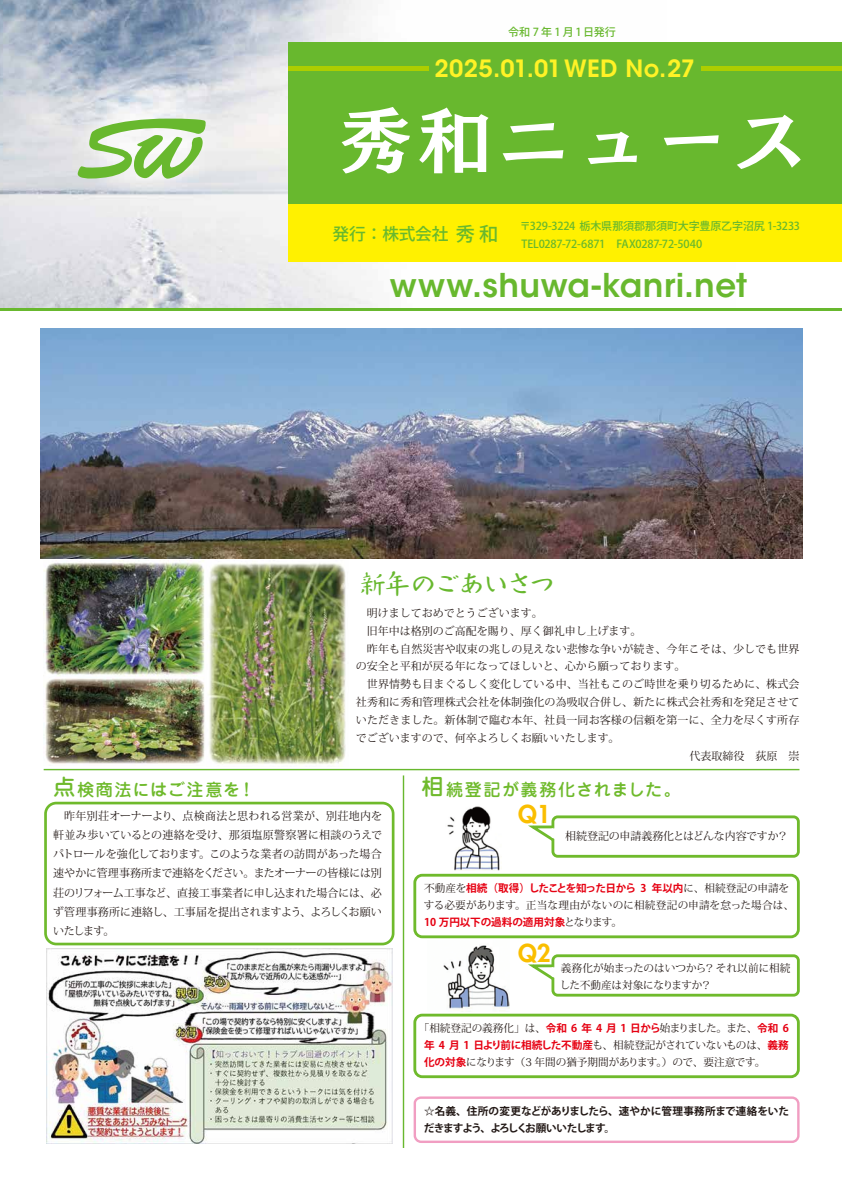
<style>
.page{position:relative;width:842px;height:1191px;background:#fff}
.page>*{position:absolute;margin:0;border:0;box-sizing:border-box;transform-origin:0 0}
.t1{font:71.9px "Mode Min B Std B";letter-spacing:.1em;color:#fff}
.t2{font:600 32.6px "ITC Avant Garde Std";letter-spacing:.015em;color:#68b82e}
.t3{font:27.1px "Nachin Std";letter-spacing:-.105em;color:#68b82e}
.t4{font:800 24px "Futura Std";color:#fabe00}
.t5{font:600 23.7px "ITC Avant Garde Std";letter-spacing:.015em;color:#fff226}
.t6{font:500 17px "Jun 34 Pro";letter-spacing:.065em;color:#6fba2c}
.t7{font:500 16.7px "Koz Go Pro";letter-spacing:-.005em;color:#68b82e}
.t8{font:11.1px/19.2px "Koz Min Pr 6 N";letter-spacing:-.035em;color:#221815;text-align:justify}
.t9{font:11px/17.9px "Koz Min Pr 6 N";letter-spacing:.01em;color:#221815}
.t10{font:500 11px/18.2px "Koz Go Pr 6 N";letter-spacing:-.015em;color:#68b82e}
.t11{font:11px "Koz Min Pr 6 N";letter-spacing:-.01em;color:#221815}
.t12{font:500 11px "Koz Go Pr 6 N";letter-spacing:.16em;color:#68b82e}
.t13{font:10.6px/17px "Koz Min Pr 6 N";color:#221815}
.t14{font:700 10.6px "Koz Go Pr 6 N";letter-spacing:-.02em;color:#e60012}
.t15{font:700 10.6px/17px "Koz Go Pr 6 N";letter-spacing:-.02em;color:#221815}
.t16{font:700 10.6px "Koz Go Pr 6 N";letter-spacing:-.07em;color:#e60012}
.t17{font:10.6px "Koz Min Pr 6 N";letter-spacing:.02em;color:#221815}
.t18{font:10.6px "Koz Min Pr 6 N";letter-spacing:-.03em;color:#221815}
.s1{font-size:19.1px}
.s2{font-size:22px}
.s3{font-family:"Koz Min Pr 6 N";font-weight:400;color:#221815}
.s4{font-family:"Koz Go Pr 6 N";font-weight:700;color:#e60012}
</style>
<div class="page">
<img style="left:0;top:0;width:668px;height:308px">
<div style="left:288px;top:115px;width:554px;height:147px;background:#fff100"></div>
<div style="left:288px;top:43px;width:554px;height:161px;background:#68b82e"></div>
<hr style="left:288px;top:66px;width:141px;height:4px;background:#adce00">
<hr style="left:701px;top:66px;width:141px;height:4px;background:#adce00">
<hr style="left:0;top:308px;width:842px;height:3px;background:#68b82e">
<svg style="left:78px;top:115px;width:128px;height:64px"></svg>
<hr style="left:403px;top:775px;width:1px;height:373px;background:#68b82e">
<hr style="left:44px;top:769px;width:755px;height:1px;background:#68b82e">
<img style="left:41px;top:329px;width:761px;height:229px">
<div style="left:44px;top:801px;width:350px;height:144px;border:3px solid #6fba2c;border-radius:11px"></div>
<img style="left:46px;top:948px;width:346px;height:195px">
<div style="left:551px;top:815px;width:249px;height:42px;border:3px solid #6fba2c;border-radius:5px"></div>
<svg style="left:528px;top:823px;width:27px;height:20px"></svg>
<div style="left:551px;top:954px;width:249px;height:42px;border:3px solid #6fba2c;border-radius:5px"></div>
<svg style="left:528px;top:962px;width:27px;height:20px"></svg>
<div style="left:413px;top:873px;width:387px;height:65px;border:3px solid #6fba2c;border-radius:7px"></div>
<div style="left:413px;top:1013px;width:387px;height:65px;border:3px solid #6fba2c;border-radius:7px"></div>
<svg style="left:413px;top:1096px;width:387px;height:47px"></svg>
<img style="left:447px;top:806px;width:53px;height:64px">
<img style="left:443px;top:945px;width:66px;height:66px">
<img style="left:208px;top:563px;width:138px;height:202px">
<img style="left:43px;top:561px;width:162px;height:203px">
<p class="t12" style="left:508px;top:26px;width:109px">令和7年1月1日発行</p>
<h3 class="t5" style="left:434px;top:54px;width:262px">2025.01.01WED No.27</h3>
<h1 class="t1" style="left:339px;top:80px;width:469px">秀和ニュース</h1>
<p class="t10" style="left:520px;top:217px;width:282px">〒329-3224 栃木県那須郡那須町大字豊原乙字沼尻 1-3233<br>TEL0287-72-6871　FAX0287-72-5040</p>
<h2 class="t2" style="left:390px;top:264px;width:359px">www.shuwa-kanri.net</h2>
<h3 class="t7" style="left:332px;top:223px;width:168px">発行：株式会社 <span class="s1">秀 和</span></h3>
<h3 class="t3" style="left:359px;top:567px;width:199px">新年のごあいさつ</h3>
<p class="t9" style="left:356px;top:604px;width:445px">　明けましておめでとうございます。<br>　旧年中は格別のご高配を賜り、厚く御礼申し上げます。<br>　昨年も自然災害や収束の兆しの見えない悲惨な争いが続き、今年こそは、少しでも世界の安全と平和が戻る年になってほしいと、心から願っております。<br>　世界情勢も目まぐるしく変化している中、当社もこのご時世を乗り切るために、株式会社秀和に秀和管理株式会社を体制強化の為吸収合併し、新たに株式会社秀和を発足させていただきました。新体制で臨む本年、社員一同お客様の信頼を第一に、全力を尽くす所存でございますので、何卒よろしくお願いいたします。</p>
<h3 class="t6" style="left:53px;top:776px;width:203px"><span class="s2">点</span>検商法にはご注意を！</h3>
<p class="t8" style="left:53px;top:806px;width:331px">　昨年別荘オーナーより、点検商法と思われる営業が、別荘地内を軒並み歩いているとの連絡を受け、那須塩原警察署に相談のうえでパトロールを強化しております。このような業者の訪問があった場合速やかに管理事務所まで連絡をください。またオーナーの皆様には別荘のリフォーム工事など、直接工事業者に申し込まれた場合には、必ず管理事務所に連絡し、工事届を提出されますよう、よろしくお願いいたします。</p>
<h3 class="t6" style="left:422px;top:776px;width:261px"><span class="s2">相</span>続登記が義務化されました。</h3>
<p class="t11" style="left:565px;top:829px;width:224px">相続登記の申請義務化とはどんな内容ですか？</p>
<h3 class="t4" style="left:518px;top:799px;width:34px">Q1</h3>
<p class="t16" style="left:424px;top:882px;width:366px"><span class="s3">不動産を</span>相続（取得）したことを知った日から 3 年以内<span class="s3">に、相続登記の申請を</span></p>
<p class="t17" style="left:424px;top:899px;width:372px">する必要があります。正当な理由がないのに相続登記の申請を怠った場合は、</p>
<p class="t14" style="left:424px;top:916px;width:200px">10 万円以下の過料の適用対象<span class="s3">となります。</span></p>
<h3 class="t4" style="left:518px;top:937px;width:34px">Q2</h3>
<p class="t13" style="left:560px;top:959px;width:232px">義務化が始まったのはいつから？ それ以前に相続した不動産は対象になりますか？</p>
<p class="t13" style="left:419px;top:1019px;width:372px">「相続登記の義務化」は、<span class="s4">令和 6 年 4 月 1 日から</span>始まりました。また、<span class="s4">令和 6</span></p>
<p class="t14" style="left:424px;top:1039px;width:366px">年 4 月 1 日より前に相続した不動産<span class="s3">も、相続登記がされていないものは、</span>義務</p>
<p class="t18" style="left:424px;top:1056px;width:343px"><span class="s4">化の対象</span>になります（3 年間の猶予期間があります。）ので、要注意です。</p>
<p class="t15" style="left:424px;top:1102px;width:367px">☆名義、住所の変更などがありましたら、速やかに管理事務所まで連絡をいただきますよう、よろしくお願いいたします。</p>
</div>
